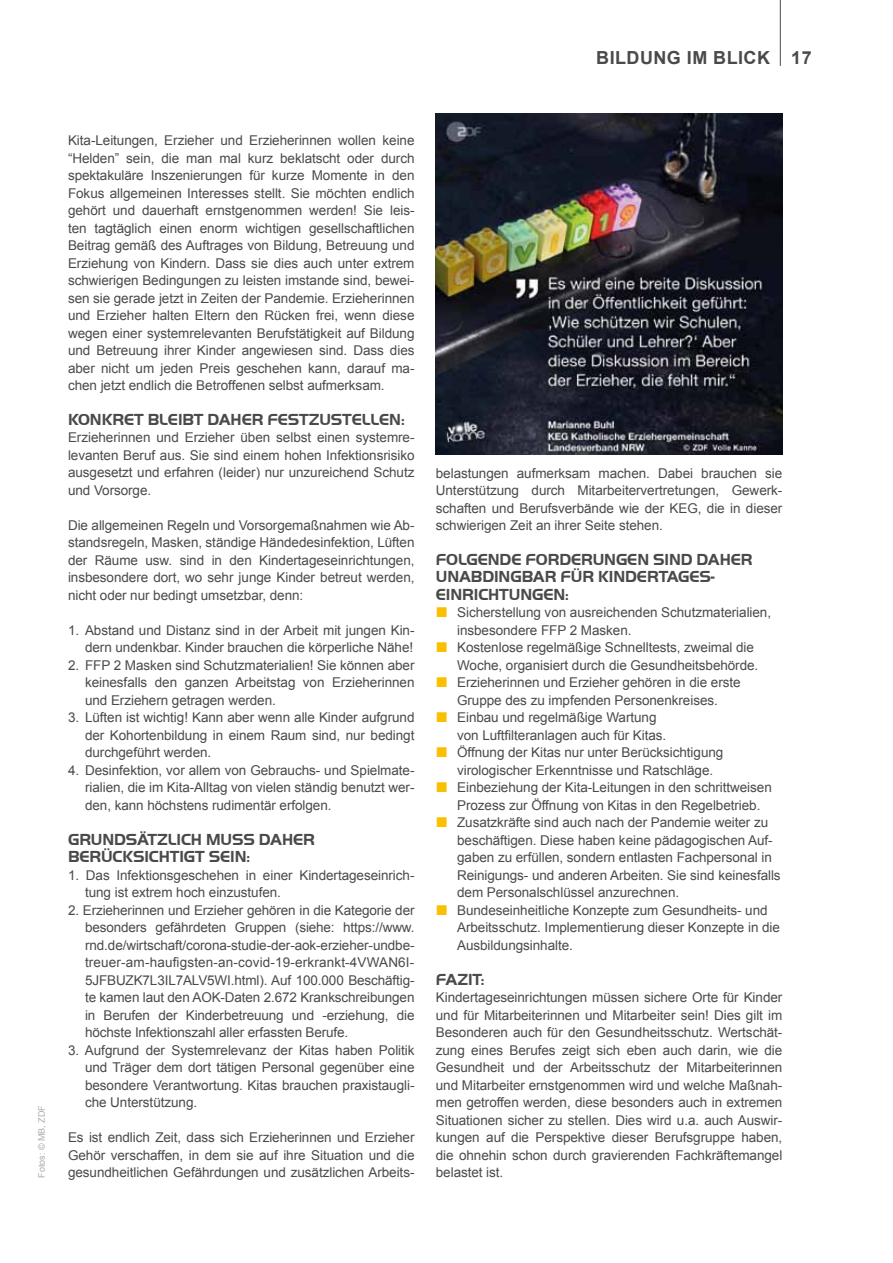
<style>
.page{position:relative;width:893px;height:1263px;background:#fff}
.page>*{position:absolute;margin:0;border:0;box-sizing:border-box;transform-origin:0 0}
.t1{font:700 18px "Arial";letter-spacing:.025em;color:#4a4a49}
.t2{font:700 16.5px/17.4px "Handel Got D";letter-spacing:-.005em;color:#4a4a49}
.t3{font:13.5px/17.5px "Arial";letter-spacing:-.005em;color:#4a4a49;text-align:justify}
.t4{font:9px "Arial";color:#adadad}
</style>
<div class="page">
<hr style="left:780px;top:0;width:1px;height:66px;background:#4a4a49">
<img style="left:436px;top:113px;width:346px;height:341px">
<h1 class="t1" style="left:596px;top:46px;width:217px">BILDUNG IM BLICK 17</h1>
<p class="t4" style="left:36px;top:1178px;width:74px;rotate:-90deg">Fotos: © MB, ZDF</p>
<p class="t3" style="left:68px;top:132px;width:348px">Kita-Leitungen, Erzieher und Erzieherinnen wollen keine “Helden” sein, die man mal kurz beklatscht oder durch spektakuläre Inszenierungen für kurze Momente in den Fokus allgemeinen Interesses stellt. Sie möchten endlich gehört und dauerhaft ernstgenommen werden! Sie leis&shy;ten tagtäglich einen enorm wichtigen gesellschaftlichen Beitrag gemäß des Auftrages von Bildung, Betreuung und Erziehung von Kindern. Dass sie dies auch unter extrem schwierigen Bedingungen zu leisten imstande sind, bewei&shy;sen sie gerade jetzt in Zeiten der Pandemie. Erzieherinnen und Erzieher halten Eltern den Rücken frei, wenn diese wegen einer systemrelevanten Berufstätigkeit auf Bildung und Betreuung ihrer Kinder angewiesen sind. Dass dies aber nicht um jeden Preis geschehen kann, darauf ma&shy;chen jetzt endlich die Betroffenen selbst aufmerksam.</p>
<p class="t2" style="left:68px;top:411px;width:338px">KONKRET BLEIBT DAHER FESTZUSTELLEN:</p>
<p class="t3" style="left:68px;top:429px;width:348px">Erzieherinnen und Erzieher üben selbst einen systemre&shy;levanten Beruf aus. Sie sind einem hohen Infektionsrisiko ausgesetzt und erfahren (leider) nur unzureichend Schutz und Vorsorge.</p>
<p class="t3" style="left:68px;top:516px;width:348px">Die allgemeinen Regeln und Vorsorgemaßnahmen wie Ab&shy;standsregeln, Masken, ständige Händedesinfektion, Lüften der Räume usw. sind in den Kindertageseinrichtungen, insbesondere dort, wo sehr junge Kinder betreut werden, nicht oder nur bedingt umsetzbar, denn:</p>
<p class="t3" style="left:68px;top:621px;width:348px;text-align:right">1. Abstand und Distanz sind in der Arbeit mit jungen Kin&shy;dern undenkbar. Kinder brauchen die körperliche Nähe!</p>
<p class="t3" style="left:85px;top:656px;width:331px;text-indent:-17px">2. FFP 2 Masken sind Schutzmaterialien! Sie können aber keinesfalls den ganzen Arbeitstag von Erzieherinnen und Erziehern getragen werden.</p>
<p class="t3" style="left:85px;top:709px;width:331px;text-indent:-17px">3. Lüften ist wichtig! Kann aber wenn alle Kinder aufgrund der Kohortenbildung in einem Raum sind, nur bedingt durchgeführt werden.</p>
<p class="t3" style="left:85px;top:761px;width:331px;text-indent:-17px">4. Desinfektion, vor allem von Gebrauchs- und Spielmate&shy;rialien, die im Kita-Alltag von vielen ständig benutzt wer&shy;den, kann höchstens rudimentär erfolgen.</p>
<p class="t2" style="left:68px;top:831px;width:248px">GRUNDSÄTZLICH MUSS DAHER<br>BERÜCKSICHTIGT SEIN:</p>
<p class="t3" style="left:85px;top:866px;width:331px;text-indent:-17px">1. Das Infektionsgeschehen in einer Kindertageseinrich&shy;tung ist extrem hoch einzustufen.</p>
<p class="t3" style="left:85px;top:901px;width:331px;text-indent:-17px">2. Erzieherinnen und Erzieher gehören in die Kategorie der besonders gefährdeten Gruppen (siehe: https://www. rnd.de/wirtschaft/corona-studie-der-aok-erzieher-undbe&shy;treuer-am-haufigsten-an-covid-19-erkrankt-4VWAN6I-5JFBUZK7L3IL7ALV5WI.html). Auf 100.000 Beschäftig&shy;te kamen laut den AOK-Daten 2.672 Krankschreibungen in Berufen der Kinderbetreuung und -erziehung, die höchste Infektionszahl aller erfassten Berufe.</p>
<p class="t3" style="left:85px;top:1041px;width:331px;text-indent:-17px">3. Aufgrund der Systemrelevanz der Kitas haben Politik und Träger dem dort tätigen Personal gegenüber eine besondere Verantwortung. Kitas brauchen praxistaugli&shy;che Unterstützung.</p>
<p class="t3" style="left:68px;top:1129px;width:348px">Es ist endlich Zeit, dass sich Erzieherinnen und Erzieher Gehör verschaffen, in dem sie auf ihre Situation und die gesundheitlichen Gefährdungen und zusätzlichen Arbeits-</p>
<p class="t3" style="left:436px;top:464px;width:348px">belastungen aufmerksam machen. Dabei brauchen sie Unterstützung durch Mitarbeitervertretungen, Gewerk&shy;schaften und Berufsverbände wie der KEG, die in dieser schwierigen Zeit an ihrer Seite stehen.</p>
<p class="t2" style="left:436px;top:551px;width:318px">FOLGENDE FORDERUNGEN SIND DAHER<br>UNABDINGBAR FÜR KINDERTAGES-<br>EINRICHTUNGEN:</p>
<p class="t3" style="left:457px;top:604px;width:325px;text-align:left">Sicherstellung von ausreichenden Schutzmaterialien, insbesondere FFP 2 Masken.<br>Kostenlose regelmäßige Schnelltests, zweimal die Woche, organisiert durch die Gesundheitsbehörde.<br>Erzieherinnen und Erzieher gehören in die erste Gruppe des zu impfenden Personenkreises.<br>Einbau und regelmäßige Wartung<br>von Luftfilteranlagen auch für Kitas.<br>Öffnung der Kitas nur unter Berücksichtigung virologischer Erkenntnisse und Ratschläge.<br>Einbeziehung der Kita-Leitungen in den schrittweisen Prozess zur Öffnung von Kitas in den Regelbetrieb.<br>Zusatzkräfte sind auch nach der Pandemie weiter zu beschäftigen. Diese haben keine pädagogischen Auf&shy;gaben zu erfüllen, sondern entlasten Fachpersonal in Reinigungs- und anderen Arbeiten. Sie sind keinesfalls dem Personalschlüssel anzurechnen.<br>Bundeseinheitliche Konzepte zum Gesundheits- und Arbeitsschutz. Implementierung dieser Konzepte in die Ausbildungsinhalte.</p>
<p class="t2" style="left:436px;top:970px;width:50px">FAZIT:</p>
<p class="t3" style="left:436px;top:989px;width:348px">Kindertageseinrichtungen müssen sichere Orte für Kinder und für Mitarbeiterinnen und Mitarbeiter sein! Dies gilt im Besonderen auch für den Gesundheitsschutz. Wertschät&shy;zung eines Berufes zeigt sich eben auch darin, wie die Gesundheit und der Arbeitsschutz der Mitarbeiterinnen und Mitarbeiter ernstgenommen wird und welche Maßnah&shy;men getroffen werden, diese besonders auch in extremen Situationen sicher zu stellen. Dies wird u.a. auch Auswir&shy;kungen auf die Perspektive dieser Berufsgruppe haben, die ohnehin schon durch gravierenden Fachkräftemangel</p>
<p class="t3" style="left:436px;top:1164px;width:69px">belastet ist.</p>
</div>
